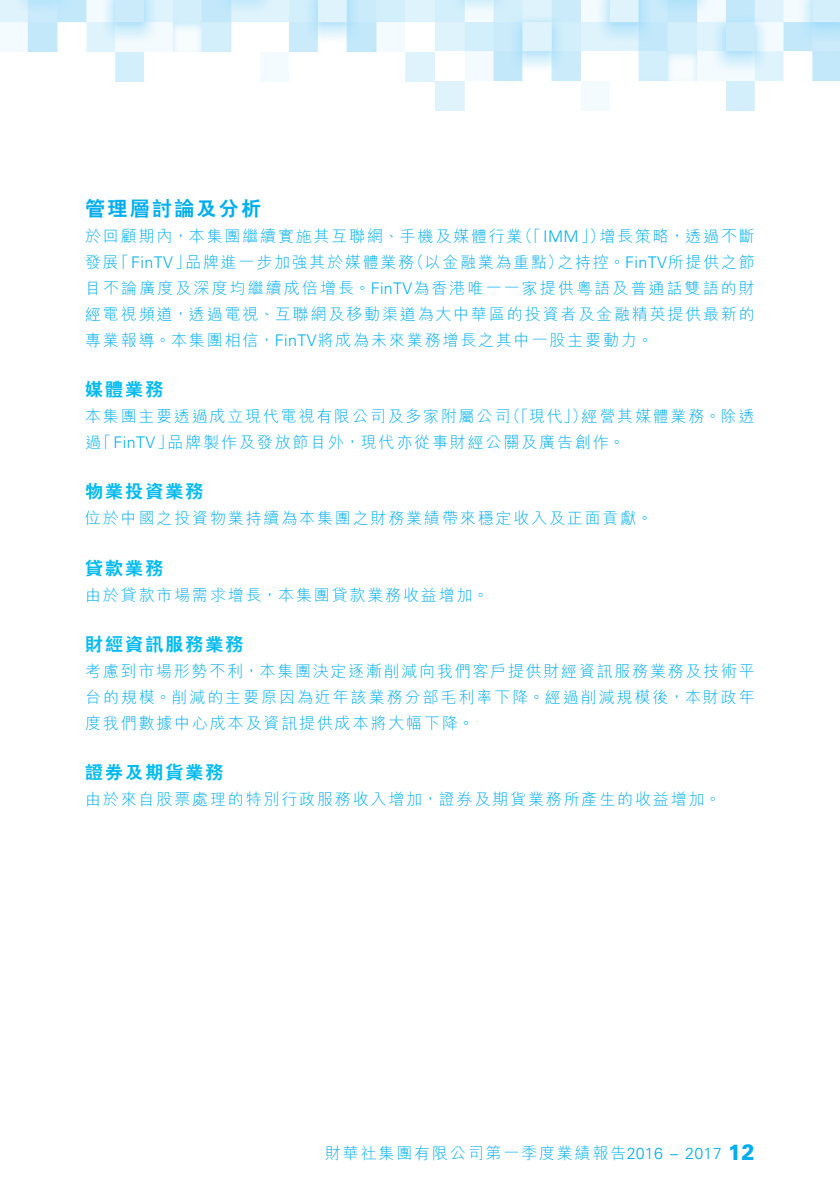
<style>
.page{position:relative;width:840px;height:1191px;background:#fff}
.page>*{position:absolute;margin:0;border:0;box-sizing:border-box;transform-origin:0 0}
.t1{font:900 22px "Univers LT Std";color:#00aeef;scale:.9 1}
._03_H1{font:800 20px "C Hei 2 HK";letter-spacing:.115em;color:#00aeef}
._04___H2{font:800 18px "C Hei 2 HK";letter-spacing:.115em;color:#00baf1}
._11_P0{font:300 16px/26px "M Hei HK";letter-spacing:.115em;color:#00aeef}
._11_P0-2{font:300 16px "Univers LT Std";letter-spacing:.025em;color:#00aeef}
.s1{font-family:"Univers LT Std"}
.s2{font-family:"M Hei HK"}
</style>
<div class="page">
<img style="left:0;top:0;width:839px;height:110px">
<p class="_03_H1" style="left:85px;top:196px;width:177px">管理層討論及分析</p>
<p class="_11_P0" style="left:85px;top:223px;width:439px">於回顧期內，本集團繼續實施其互聯網、手機及媒體行業</p>
<p class="_11_P0" style="left:516px;top:223px;width:90px">（「<span class="s1">IMM</span>」）</p>
<p class="_11_P0" style="left:599px;top:223px;width:157px">增長策略，透過不斷</p>
<p class="_11_P0" style="left:408px;top:249px;width:156px">（以金融業為重點）</p>
<p class="_11_P0" style="left:185px;top:249px;width:230px">品牌進一步加強其於媒體業務</p>
<p class="_11_P0" style="left:557px;top:249px;width:199px">之持控。<span class="s1">FinTV</span>所提供之節</p>
<p class="_11_P0" style="left:85px;top:249px;width:671px">發展<br>目不論廣度及深度均繼續成倍增長。<span class="s1">FinTV</span>為香港唯一一家提供粵語及普通話雙語的財經電視頻道，透過電視、互聯網及移動渠道為大中華區的投資者及金融精英提供最新的專業報導。本集團相信，<span class="s1">FinTV</span>將成為未來業務增長之其中一股主要動力。</p>
<p class="_04___H2" style="left:85px;top:378px;width:80px">媒體業務</p>
<p class="_11_P0" style="left:581px;top:403px;width:174px">經營其媒體業務。除透</p>
<p class="_11_P0-2" style="left:113px;top:253px;width:79px"><span class="s2">「</span>FinTV<span class="s2">」</span></p>
<p class="_11_P0" style="left:504px;top:403px;width:84px">（「現代」）</p>
<p class="_11_P0" style="left:167px;top:403px;width:458px;text-indent:-82px">本集團主要透過成立現代電視有限公司及多家附屬公司<br>品牌製作及發放節目外，現代亦從事財經公關及廣告創作。</p>
<p class="_11_P0-2" style="left:95px;top:433px;width:79px"><span class="s2">「</span>FinTV<span class="s2">」</span></p>
<p class="_11_P0" style="left:85px;top:429px;width:17px">過</p>
<p class="_04___H2" style="left:85px;top:480px;width:120px">物業投資業務</p>
<p class="_11_P0" style="left:85px;top:505px;width:568px">位於中國之投資物業持續為本集團之財務業績帶來穩定收入及正面貢獻。</p>
<p class="_04___H2" style="left:85px;top:556px;width:80px">貸款業務</p>
<p class="_11_P0" style="left:85px;top:581px;width:405px">由於貸款市場需求增長，本集團貸款業務收益增加。</p>
<p class="_04___H2" style="left:85px;top:632px;width:160px">財經資訊服務業務</p>
<p class="_11_P0" style="left:85px;top:657px;width:670px;text-align:justify">考慮到市場形勢不利，本集團決定逐漸削減向我們客戶提供財經資訊服務業務及技術平台的規模。削減的主要原因為近年該業務分部毛利率下降。經過削減規模後，本財政年度我們數據中心成本及資訊提供成本將大幅下降。</p>
<p class="_04___H2" style="left:85px;top:760px;width:140px">證券及期貨業務</p>
<p class="_11_P0" style="left:85px;top:785px;width:637px">由於來自股票處理的特別行政服務收入增加，證券及期貨業務所產生的收益增加。</p>
<p class="_11_P0" style="left:325px;top:1139px;width:398px">財華社集團有限公司第一季度業績報告<span class="s1">2016 – 2017</span></p>
<h1 class="t1" style="left:727px;top:1137px;width:31px">12</h1>
</div>
